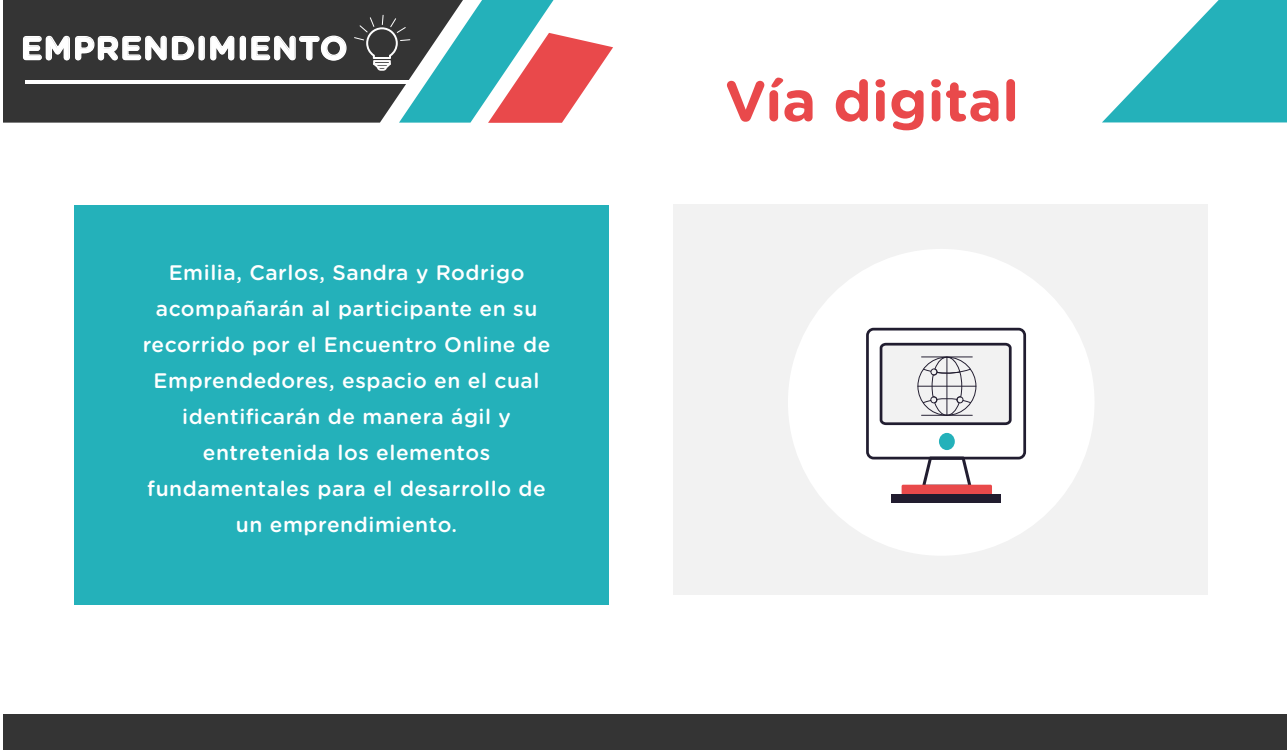
<style>
.page{position:relative;width:1287px;height:750px;background:#fff}
.page>*{position:absolute;margin:0;border:0;box-sizing:border-box;transform-origin:0 0}
.t1{font:700 57px "Gotham Rounded";color:#e9494b}
.t2{font:700 32.7px "Gotham Rounded";letter-spacing:.025em;color:#fff}
.t3{font:500 21px/36px "Gotham Rounded";letter-spacing:.025em;color:#fff;text-align:center}
</style>
<div class="page">
<div style="left:673px;top:204px;width:534px;height:390px;background:#f2f2f2"></div>
<div style="left:788px;top:249px;width:306px;height:306px;background:#fff;border-radius:50%"></div>
<svg style="left:901px;top:459px;width:91px;height:35px"></svg>
<svg style="left:939px;top:432px;width:15px;height:18px"></svg>
<div style="left:866px;top:327px;width:160px;height:132px;border:3px solid #211d30;border-radius:6px"></div>
<div style="left:881px;top:344px;width:129px;height:79px;background:#f2f2f2;border-radius:4px"></div>
<div style="left:879px;top:342px;width:132px;height:83px;border:3px solid #211d30;border-radius:4px"></div>
<div style="left:903px;top:486px;width:86px;height:7px;background:#e9494b"></div>
<div style="left:891px;top:494px;width:110px;height:8px;background:#211c2f"></div>
<div style="left:943px;top:437px;width:7px;height:8px;background:#24b1ba"></div>
<svg style="left:917px;top:356px;width:59px;height:59px"></svg>
<div style="left:3px;top:0;width:351px;height:122px;background:#343434"></div>
<hr style="left:25px;top:80px;width:394px;height:3px;background:#fff">
<svg style="left:354px;top:0;width:259px;height:123px"></svg>
<svg style="left:22px;top:35px;width:173px;height:26px;background:#656565"></svg>
<div style="left:198px;top:36px;width:7px;height:24px;border:1px solid #fff;border-radius:3px"></div>
<svg style="left:209px;top:35px;width:26px;height:26px"></svg>
<div style="left:240px;top:36px;width:6px;height:24px;border:1px solid #fff;border-radius:3px"></div>
<svg style="left:251px;top:35px;width:96px;height:26px;background:#636363"></svg>
<div style="left:3px;top:714px;width:1284px;height:35px;background:#343434"></div>
<div style="left:75px;top:205px;width:534px;height:399px;background:#24b1ba"></div>
<svg style="left:1102px;top:0;width:185px;height:122px"></svg>
<h2 class="t2" style="left:21px;top:24px;width:328px">EMPRENDIMIENTO</h2>
<p class="t3" style="left:143px;top:253px;width:409px">Emilia, Carlos, Sandra y Rodrigo acompañarán al participante en su recorrido por el Encuentro Online de<br>Emprendedores, espacio en el cual identificarán de manera ágil y entretenida los elementos fundamentales para el desarrollo de un emprendimiento.</p>
<h1 class="t1" style="left:725px;top:59px;width:296px">Vía digital</h1>
</div>
